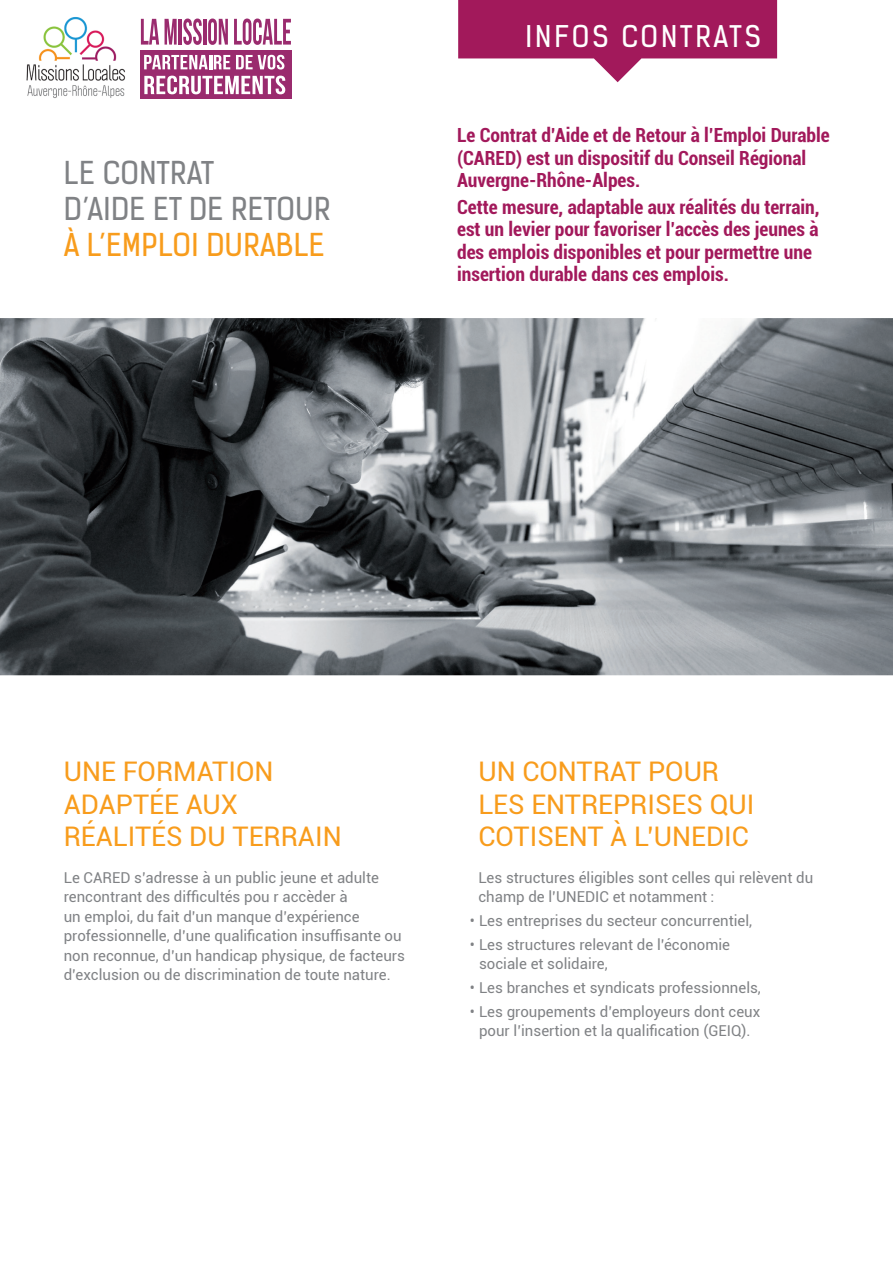
<style>
.page{position:relative;width:893px;height:1263px;background:#fff}
.page>*{position:absolute;margin:0;border:0;box-sizing:border-box;transform-origin:0 0}
.Titre_niv1{font:30px/36px "Kelson Sans";letter-spacing:.015em;color:#808285}
.t1{font:28.5px "Kelson Sans";letter-spacing:.1em;color:#fff}
.Titre_niv_2{font:27px/32.4px "Roboto";color:#f89c1c}
.TXT_intro{font:700 condensed 19.5px/22.5px "Roboto";color:#a2195b}
.TXT_courant{font:15px/19.5px "Roboto";color:#808285}
.s1{color:#f89c1c}
</style>
<div class="page">
<svg style="left:458px;top:0;width:319px;height:82px"></svg>
<img style="left:26px;top:17px;width:99px;height:81px">
<div style="left:140px;top:50px;width:152px;height:49px;background:#9a2b6e"></div>
<svg style="left:144px;top:55px;width:64px;height:14px"></svg>
<hr style="left:209px;top:55px;width:3px;height:14px;background:#fff">
<svg style="left:214px;top:55px;width:16px;height:14px"></svg>
<svg style="left:236px;top:55px;width:48px;height:15px"></svg>
<svg style="left:144px;top:76px;width:141px;height:18px"></svg>
<svg style="left:141px;top:19px;width:18px;height:26px"></svg>
<svg style="left:165px;top:19px;width:12px;height:26px"></svg>
<hr style="left:179px;top:19px;width:3px;height:26px;background:#9a2b6e">
<svg style="left:183px;top:19px;width:19px;height:26px"></svg>
<hr style="left:203px;top:19px;width:3px;height:26px;background:#9a2b6e">
<svg style="left:208px;top:19px;width:20px;height:26px"></svg>
<svg style="left:234px;top:19px;width:57px;height:26px"></svg>
<img style="left:0;top:318px;width:893px;height:357px">
<p class="Titre_niv1" style="left:64px;top:155px;width:268px">LE CONTRAT<br>D’AIDE ET DE RETOUR<br><span class="s1">À L’EMPLOI DURABLE</span></p>
<h2 class="t1" style="left:526px;top:19px;width:237px">INFOS CONTRATS</h2>
<p class="TXT_intro" style="left:457px;top:123px;width:374px">Le Contrat d’Aide et de Retour à l’Emploi Durable (CARED) est un dispositif du Conseil Régional<br>Auvergne-Rhône-Alpes.</p>
<p class="TXT_intro" style="left:457px;top:195px;width:364px">Cette mesure, adaptable aux réalités du terrain, est un levier pour favoriser l’accès des jeunes à des emplois disponibles et pour permettre une insertion durable dans ces emplois.</p>
<p class="Titre_niv_2" style="left:64px;top:754px;width:279px">UNE FORMATION<br>ADAPTÉE AUX<br>RÉALITÉS DU TERRAIN</p>
<p class="TXT_courant" style="left:64px;top:867px;width:343px">Le CARED s’adresse à un public jeune et adulte rencontrant des difficultés pou r accèder à<br>un emploi, du fait d’un manque d’expérience professionnelle, d’une qualification insuffisante ou non reconnue, d’un handicap physique, de facteurs d’exclusion ou de discrimination de toute nature.</p>
<p class="Titre_niv_2" style="left:478px;top:754px;width:278px">UN CONTRAT POUR<br>LES ENTREPRISES QUI<br>COTISENT À L’UNEDIC</p>
<p class="TXT_courant" style="left:478px;top:867px;width:336px">Les structures éligibles sont celles qui relèvent du champ de l’UNEDIC et notamment :</p>
<p class="TXT_courant" style="left:470px;top:910px;width:284px">• Les entreprises du secteur concurrentiel,</p>
<p class="TXT_courant" style="left:479px;top:934px;width:253px;text-indent:-9px">• Les structures relevant de l’économie sociale et solidaire,</p>
<p class="TXT_courant" style="left:470px;top:977px;width:293px">• Les branches et syndicats professionnels,</p>
<p class="TXT_courant" style="left:470px;top:1001px;width:292px;text-align:center">• Les groupements d’employeurs dont ceux pour l’insertion et la qualification (GEIQ).</p>
</div>
